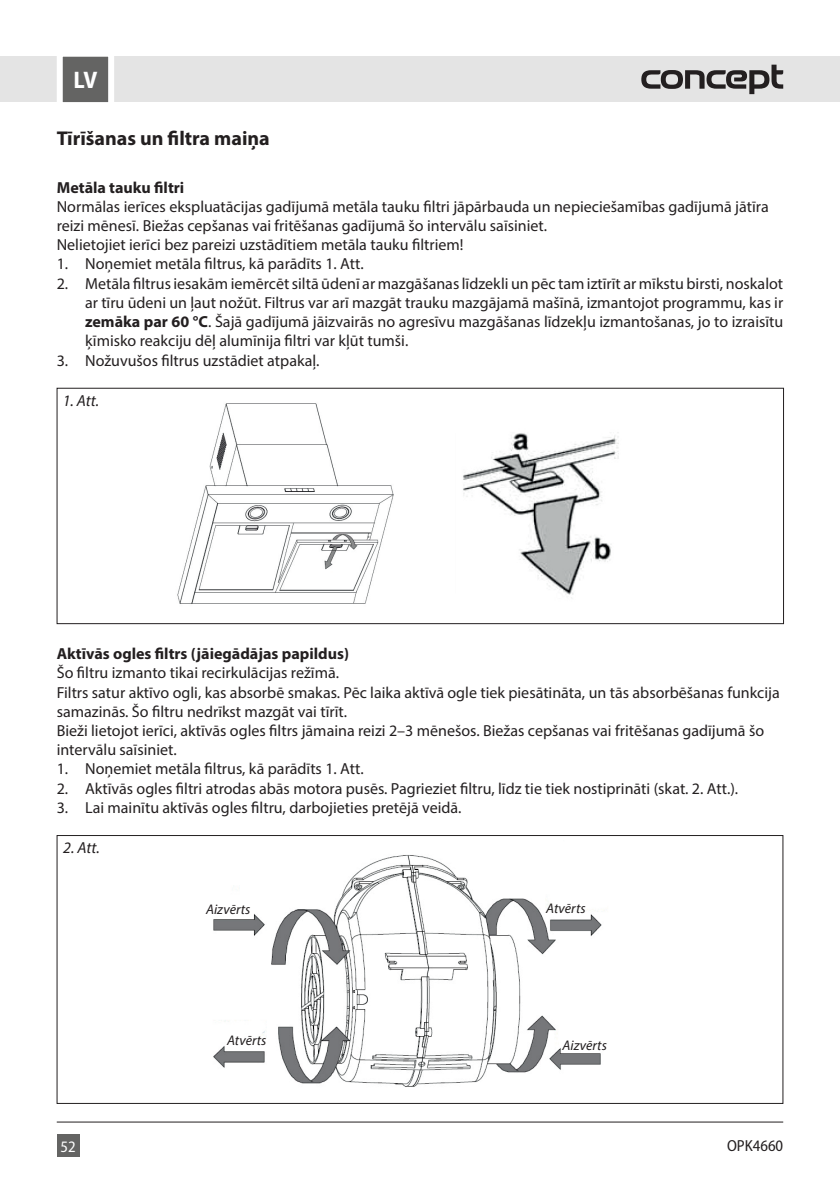
<style>
.page{position:relative;width:840px;height:1191px;background:#fff}
.page>*{position:absolute;margin:0;border:0;box-sizing:border-box;transform-origin:0 0}
.t1{font:700 semi-condensed 24px "Myriad Pro";color:#fff}
.t2{font:700 20px "Myriad Pro";color:#231f20}
.t3{font:16px/19.2px "Myriad Pro";color:#231f20}
.t4{font:700 16px "Myriad Pro";color:#231f20}
.t5{font:italic 16px "Myriad Pro";color:#231f20}
.t6{font:semi-condensed 16px "Myriad Pro";color:#231f20}
.t7{font:semi-condensed 16px "Myriad Pro";color:#fff}
.t8{font:italic 14px "Myriad Pro";color:#231f20}
.s1{font-weight:700}
</style>
<div class="page">
<img style="left:177px;top:403px;width:217px;height:201px">
<div style="left:57px;top:388px;width:726px;height:236px;border:1px solid #231f20"></div>
<img style="left:463px;top:432px;width:156px;height:166px">
<img style="left:213px;top:855px;width:389px;height:232px">
<div style="left:57px;top:835px;width:725px;height:268px;border:1px solid #231f20"></div>
<div style="left:0;top:57px;width:839px;height:45px;background:#e4e4e4"></div>
<div style="left:57px;top:1134px;width:22px;height:23px;background:#646463"></div>
<svg style="left:641px;top:65px;width:141px;height:29px"></svg>
<svg style="left:54px;top:56px;width:63px;height:47px;background:#909090"></svg>
<hr style="left:57px;top:1121px;width:725px;height:1px;background:#231f20">
<h1 class="t1" style="left:73px;top:65px;width:25px">LV</h1>
<p class="t2" style="left:57px;top:126px;width:214px">Tīrīšanas un filtra maiņa</p>
<p class="t4" style="left:57px;top:177px;width:129px">Metāla tauku filtri</p>
<p class="t3" style="left:57px;top:197px;width:713px">Normālas ierīces ekspluatācijas gadījumā metāla tauku filtri jāpārbauda un nepieciešamības gadījumā jātīra reizi mēnesī. Biežas cepšanas vai fritēšanas gadījumā šo intervālu saīsiniet.<br>Nelietojiet ierīci bez pareizi uzstādītiem metāla tauku filtriem!</p>
<p class="t3" style="left:57px;top:254px;width:308px">1. Noņemiet metāla filtrus, kā parādīts 1. Att.</p>
<p class="t3" style="left:85px;top:273px;width:699px;text-align:justify;text-indent:-28px">2. Metāla filtrus iesakām iemērcēt siltā ūdenī ar mazgāšanas līdzekli un pēc tam iztīrīt ar mīkstu birsti, noskalot ar tīru ūdeni un ļaut nožūt. Filtrus var arī mazgāt trauku mazgājamā mašīnā, izmantojot programmu, kas ir <span class="s1">zemāka par 60 °C</span>. Šajā gadījumā jāizvairās no agresīvu mazgāšanas līdzekļu izmantošanas, jo to izraisītu ķīmisko reakciju dēļ alumīnija filtri var kļūt tumši.</p>
<p class="t3" style="left:57px;top:350px;width:264px">3. Nožuvušos filtrus uzstādiet atpakaļ.</p>
<p class="t5" style="left:63px;top:390px;width:38px">1. Att.</p>
<p class="t4" style="left:57px;top:643px;width:293px">Aktīvās ogles filtrs (jāiegādājas papildus)</p>
<p class="t3" style="left:57px;top:663px;width:724px">Šo filtru izmanto tikai recirkulācijas režīmā.<br>Filtrs satur aktīvo ogli, kas absorbē smakas. Pēc laika aktīvā ogle tiek piesātināta, un tās absorbēšanas funkcija samazinās. Šo filtru nedrīkst mazgāt vai tīrīt.<br>Bieži lietojot ierīci, aktīvās ogles filtrs jāmaina reizi 2–3 mēnešos. Biežas cepšanas vai fritēšanas gadījumā šo intervālu saīsiniet.</p>
<p class="t3" style="left:57px;top:759px;width:308px">1. Noņemiet metāla filtrus, kā parādīts 1. Att.</p>
<p class="t3" style="left:57px;top:778px;width:682px">2. Aktīvās ogles filtri atrodas abās motora pusēs. Pagrieziet filtru, līdz tie tiek nostiprināti (skat. 2. Att.).</p>
<p class="t3" style="left:57px;top:797px;width:406px">3. Lai mainītu aktīvās ogles filtru, darbojieties pretējā veidā.</p>
<p class="t5" style="left:63px;top:837px;width:38px">2. Att.</p>
<p class="t8" style="left:206px;top:901px;width:46px">Aizvērts</p>
<p class="t8" style="left:546px;top:900px;width:41px">Atvērts</p>
<p class="t7" style="left:61px;top:1136px;width:16px">52</p>
<p class="t8" style="left:227px;top:1031px;width:41px">Atvērts</p>
<p class="t8" style="left:562px;top:1036px;width:46px">Aizvērts</p>
<p class="t6" style="left:726px;top:1135px;width:58px">OPK4660</p>
</div>
